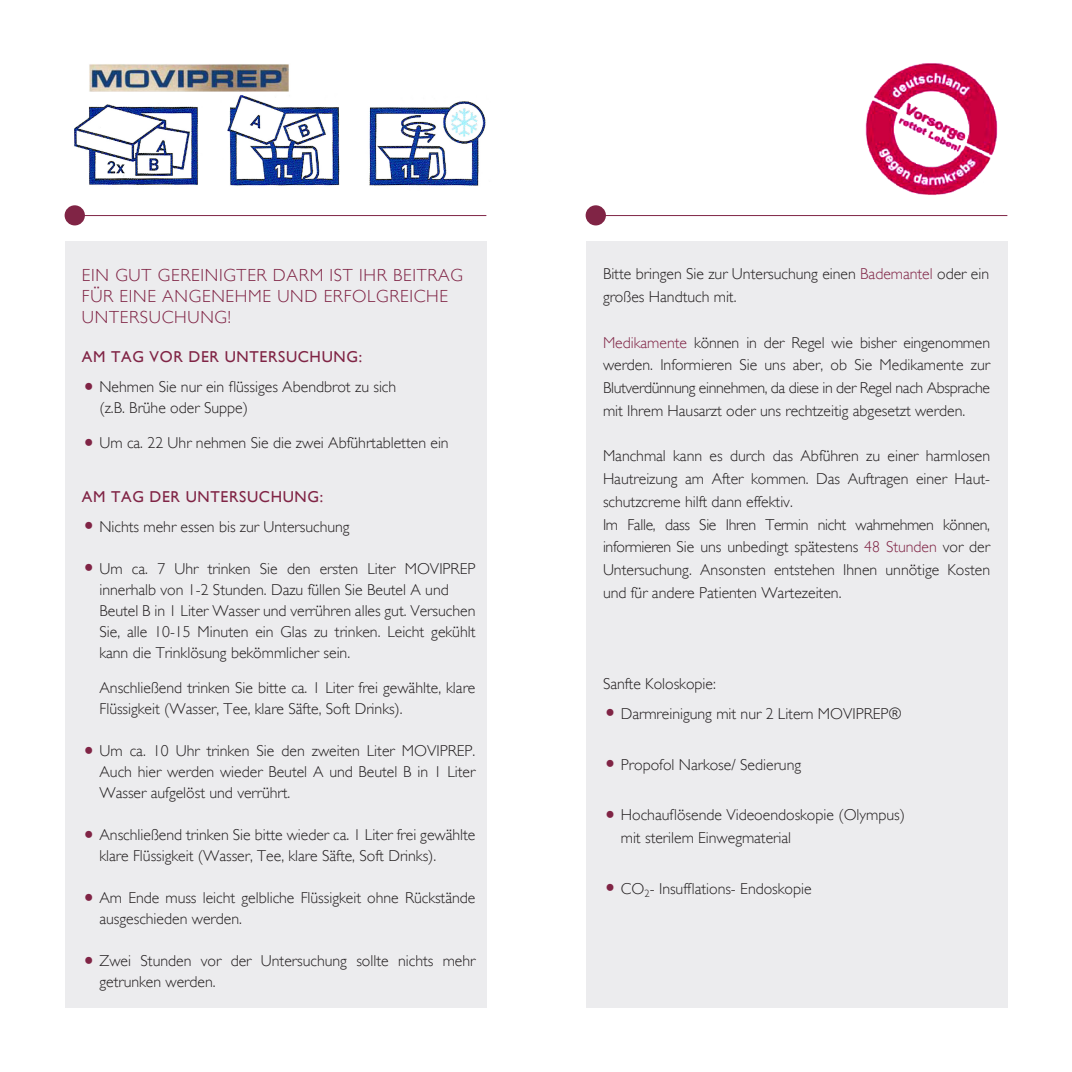
<style>
.page{position:relative;width:1072px;height:1072px;background:#fff}
.page>*{position:absolute;margin:0;border:0;box-sizing:border-box;transform-origin:0 0}
.t1{font:300 17.5px/21px "Gill Sans";letter-spacing:.04em;color:#802445}
.t2{font:300 15.75px/21px "Gill Sans";color:#231f20}
.t3{font:15.75px "Gill Sans";letter-spacing:.04em;color:#802445}
.s1{font-size:28px;color:#802445}
.s2{color:#802445}
</style>
<div class="page">
<div style="left:65px;top:241px;width:421px;height:766px;background:#ececee"></div>
<div style="left:585px;top:241px;width:422px;height:766px;background:#ececee"></div>
<img style="left:74px;top:64px;width:412px;height:122px">
<img style="left:865px;top:63px;width:133px;height:132px">
<hr style="left:73px;top:215px;width:413px;height:1px;background:#802445">
<div style="left:65px;top:205px;width:20px;height:20px;background:#802445;border-radius:50%"></div>
<hr style="left:594px;top:215px;width:413px;height:1px;background:#802445">
<div style="left:585px;top:205px;width:21px;height:20px;background:#802445;border-radius:50%"></div>
<p class="t1" style="left:82px;top:264px;width:383px">EIN GUT GEREINIGTER DARM IST IHR BEITRAG<br>FÜR EINE ANGENEHME UND ERFOLGREICHE<br>UNTERSUCHUNG!</p>
<p class="t3" style="left:82px;top:348px;width:282px">AM TAG VOR DER UNTERSUCHUNG:</p>
<p class="t2" style="left:99px;top:376px;width:298px;text-indent:-17px"><span class="s1">•</span> Nehmen Sie nur ein flüssiges Abendbrot zu sich (z.B. Brühe oder Suppe)</p>
<p class="t2" style="left:82px;top:432px;width:368px"><span class="s1">•</span> Um ca. 22 Uhr nehmen Sie die zwei Abführtabletten ein</p>
<p class="t3" style="left:82px;top:487px;width:243px">AM TAG DER UNTERSUCHUNG:</p>
<p class="t2" style="left:82px;top:516px;width:269px"><span class="s1">•</span> Nichts mehr essen bis zur Untersuchung</p>
<p class="t2" style="left:99px;top:558px;width:377px;text-indent:-17px"><span class="s1">•</span> Um ca. 7 Uhr trinken Sie den ersten Liter MOVIPREP innerhalb von 1-2 Stunden. Dazu füllen Sie Beutel A und Beutel B in 1 Liter Wasser und verrühren alles gut. Versuchen Sie, alle 10-15 Minuten ein Glas zu trinken. Leicht gekühlt kann die Trinklösung bekömmlicher sein.</p>
<p class="t2" style="left:99px;top:677px;width:377px">Anschließend trinken Sie bitte ca. 1 Liter frei gewählte, klare<br>Flüssigkeit (Wasser, Tee, klare Säfte, Soft Drinks).</p>
<p class="t2" style="left:99px;top:740px;width:377px;text-align:justify;text-indent:-17px"><span class="s1">•</span> Um ca. 10 Uhr trinken Sie den zweiten Liter MOVIPREP.<br>Auch hier werden wieder Beutel A und Beutel B in 1 Liter Wasser aufgelöst und verrührt.</p>
<p class="t2" style="left:99px;top:824px;width:377px;text-indent:-17px"><span class="s1">•</span> Anschließend trinken Sie bitte wieder ca. 1 Liter frei gewählte klare Flüssigkeit (Wasser, Tee, klare Säfte, Soft Drinks).</p>
<p class="t2" style="left:99px;top:887px;width:377px;text-indent:-17px"><span class="s1">•</span> Am Ende muss leicht gelbliche Flüssigkeit ohne Rückstände ausgeschieden werden.</p>
<p class="t2" style="left:99px;top:950px;width:377px;text-indent:-17px"><span class="s1">•</span> Zwei Stunden vor der Untersuchung sollte nichts mehr getrunken werden.</p>
<p class="t2" style="left:603px;top:263px;width:388px;line-height:22.8px">Bitte bringen Sie zur Untersuchung einen <span class="s2">Bademantel</span> oder ein großes Handtuch mit.</p>
<p class="t2" style="left:603px;top:331px;width:388px;line-height:22.8px;text-align:justify"><span class="s2">Medikamente</span> können in der Regel wie bisher eingenommen werden. Informieren Sie uns aber, ob Sie Medikamente zur Blutverdünnung einnehmen, da diese in der Regel nach Absprache mit Ihrem Hausarzt oder uns rechtzeitig abgesetzt werden.</p>
<p class="t2" style="left:603px;top:444px;width:388px;line-height:22.8px">Manchmal kann es durch das Abführen zu einer harmlosen Hautreizung am After kommen. Das Auftragen einer Haut&shy;schutzcreme hilft dann effektiv.<br>Im Falle, dass Sie Ihren Termin nicht wahrnehmen können, informieren Sie uns unbedingt spätestens <span class="s2">48 Stunden</span> vor der Untersuchung. Ansonsten entstehen Ihnen unnötige Kosten und für andere Patienten Wartezeiten.</p>
<p class="t2" style="left:603px;top:673px;width:114px">Sanfte Koloskopie:</p>
<p class="t2" style="left:603px;top:703px;width:300px"><span class="s1">•</span> Darmreinigung mit nur 2 Litern MOVIPREP®</p>
<p class="t2" style="left:603px;top:753px;width:200px"><span class="s1">•</span> Propofol Narkose/ Sedierung</p>
<p class="t2" style="left:621px;top:803px;width:285px;line-height:22.8px;text-indent:-18px"><span class="s1">•</span> Hochauflösende Videoendoskopie (Olympus) mit sterilem Einwegmaterial</p>
<p class="t2" style="left:603px;top:878px;width:210px"><span class="s1">•</span> CO<sub>2</sub>- Insufflations- Endoskopie</p>
</div>
